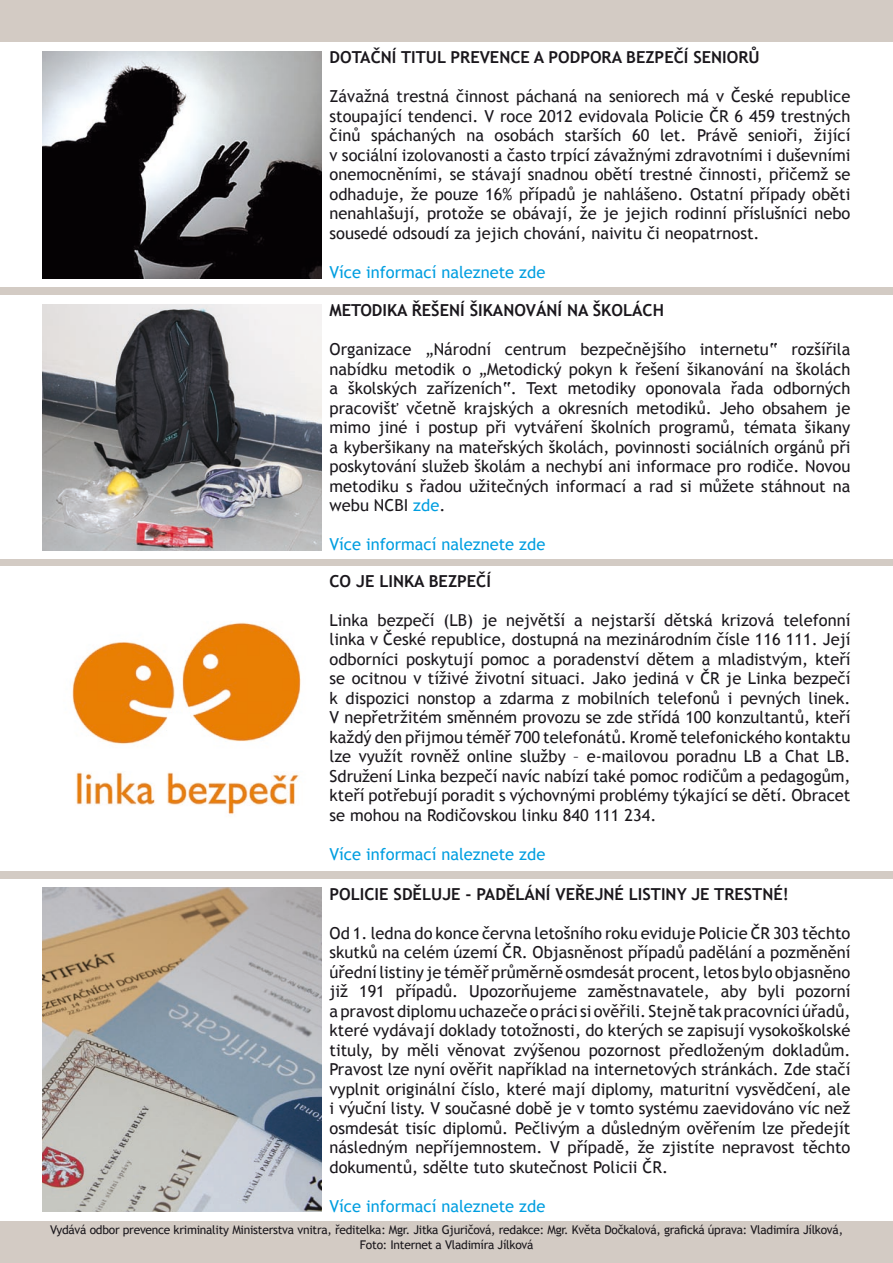
<style>
.page{position:relative;width:893px;height:1263px;background:#d3cbc4}
.page>*{position:absolute;margin:0;border:0;box-sizing:border-box;transform-origin:0 0}
.t1{font:16.5px/19.5px "Trebuchet MS";color:#1a171c;text-align:justify}
.t2{font:700 16.5px "Trebuchet MS";color:#1a171c}
.t3{font:16.5px "Trebuchet MS";color:#009ee0}
.t4{font:12px/15px "Trebuchet MS";letter-spacing:-.02em;color:#1a171c;text-align:center}
.s1{color:#009ee0}
</style>
<div class="page">
<div style="left:0;top:296px;width:893px;height:263px;background:#fff"></div>
<img style="left:43px;top:304px;width:278px;height:247px">
<div style="left:0;top:879px;width:893px;height:341px;background:#fff"></div>
<img style="left:43px;top:888px;width:278px;height:324px">
<div style="left:0;top:566px;width:893px;height:305px;background:#fff"></div>
<img style="left:72px;top:622px;width:229px;height:193px">
<div style="left:0;top:43px;width:893px;height:244px;background:#fff"></div>
<img style="left:43px;top:51px;width:278px;height:227px">
<p class="t2" style="left:330px;top:47px;width:432px">DOTAČNÍ TITUL PREVENCE A PODPORA BEZPEČÍ SENIORŮ</p>
<p class="t1" style="left:330px;top:87px;width:522px">Závažná trestná činnost páchaná na seniorech má v České republice stoupající tendenci. V roce 2012 evidovala Policie ČR 6 459 trestných činů spáchaných na osobách starších 60 let. Právě senioři, žijící v sociální izolovanosti a často trpící závažnými zdravotními i duševními onemocněními, se stávají snadnou obětí trestné činnosti, přičemž se odhaduje, že pouze 16% případů je nahlášeno. Ostatní případy oběti nenahlašují, protože se obávají, že je jejich rodinní příslušníci nebo sousedé odsoudí za jejich chování, naivitu či neopatrnost.</p>
<p class="t3" style="left:330px;top:262px;width:217px">Více informací naleznete zde</p>
<p class="t2" style="left:330px;top:300px;width:336px">METODIKA ŘEŠENÍ ŠIKANOVÁNÍ NA ŠKOLÁCH</p>
<p class="t1" style="left:330px;top:340px;width:522px">Organizace „Národní centrum bezpečnějšího internetu“ rozšířila nabídku metodik o „Metodický pokyn k řešení šikanování na školách a školských zařízeních“. Text metodiky oponovala řada odborných pracovišť včetně krajských a okresních metodiků. Jeho obsahem je mimo jiné i postup při vytváření školních programů, témata šikany a kyberšikany na mateřských školách, povinnosti sociálních orgánů při poskytování služeb školám a nechybí ani informace pro rodiče. Novou metodiku s řadou užitečných informací a rad si můžete stáhnout na webu NCBI <span class="s1">zde</span>.</p>
<p class="t3" style="left:330px;top:535px;width:217px">Více informací naleznete zde</p>
<p class="t2" style="left:330px;top:571px;width:163px">CO JE LINKA BEZPEČÍ</p>
<p class="t1" style="left:330px;top:610px;width:522px">Linka bezpečí (LB) je největší a nejstarší dětská krizová telefonní linka v České republice, dostupná na mezinárodním čísle 116 111. Její odborníci poskytují pomoc a poradenství dětem a mladistvým, kteří se ocitnou v tíživé životní situaci. Jako jediná v ČR je Linka bezpečí k dispozici nonstop a zdarma z mobilních telefonů i pevných linek.<br>V nepřetržitém směnném provozu se zde střídá 100 konzultantů, kteří každý den přijmou téměř 700 telefonátů. Kromě telefonického kontaktu lze využít rovněž online služby – e-mailovou poradnu LB a Chat LB.<br>Sdružení Linka bezpečí navíc nabízí také pomoc rodičům a pedagogům, kteří potřebují poradit s výchovnými problémy týkající se dětí. Obracet se mohou na Rodičovskou linku 840 111 234.</p>
<p class="t3" style="left:330px;top:844px;width:217px">Více informací naleznete zde</p>
<p class="t2" style="left:330px;top:884px;width:461px">POLICIE SDĚLUJE - PADĚLÁNÍ VEŘEJNÉ LISTINY JE TRESTNÉ!</p>
<p class="t1" style="left:330px;top:923px;width:522px">Od 1. ledna do konce června letošního roku eviduje Policie ČR 303 těchto skutků na celém území ČR. Objasněnost případů padělání a pozměnění úřední listiny je téměř průměrně osmdesát procent, letos bylo objasněno již 191 případů. Upozorňujeme zaměstnavatele, aby byli pozorní apravost diplomu uchazeče opráci si ověřili. Stejně tak pracovníci úřadů, které vydávají doklady totožnosti, do kterých se zapisují vysokoškolské tituly, by měli věnovat zvýšenou pozornost předloženým dokladům.<br>Pravost lze nyní ověřit například na internetových stránkách. Zde stačí vyplnit originální číslo, které mají diplomy, maturitní vysvědčení, ale i výuční listy. V současné době je v tomto systému zaevidováno víc než osmdesát tisíc diplomů. Pečlivým a důsledným ověřením lze předejít následným nepříjemnostem. V případě, že zjistíte nepravost těchto dokumentů, sdělte tuto skutečnost Policii ČR.</p>
<p class="t3" style="left:330px;top:1196px;width:217px">Více informací naleznete zde</p>
<p class="t4" style="left:50px;top:1222px;width:794px">Vydává odbor prevence kriminality Ministerstva vnitra, ředitelka: Mgr. Jitka Gjuričová, redakce: Mgr. Květa Dočkalová, grafická úprava: Vladimíra Jílková,<br>Foto: Internet a Vladimíra Jílková</p>
</div>
